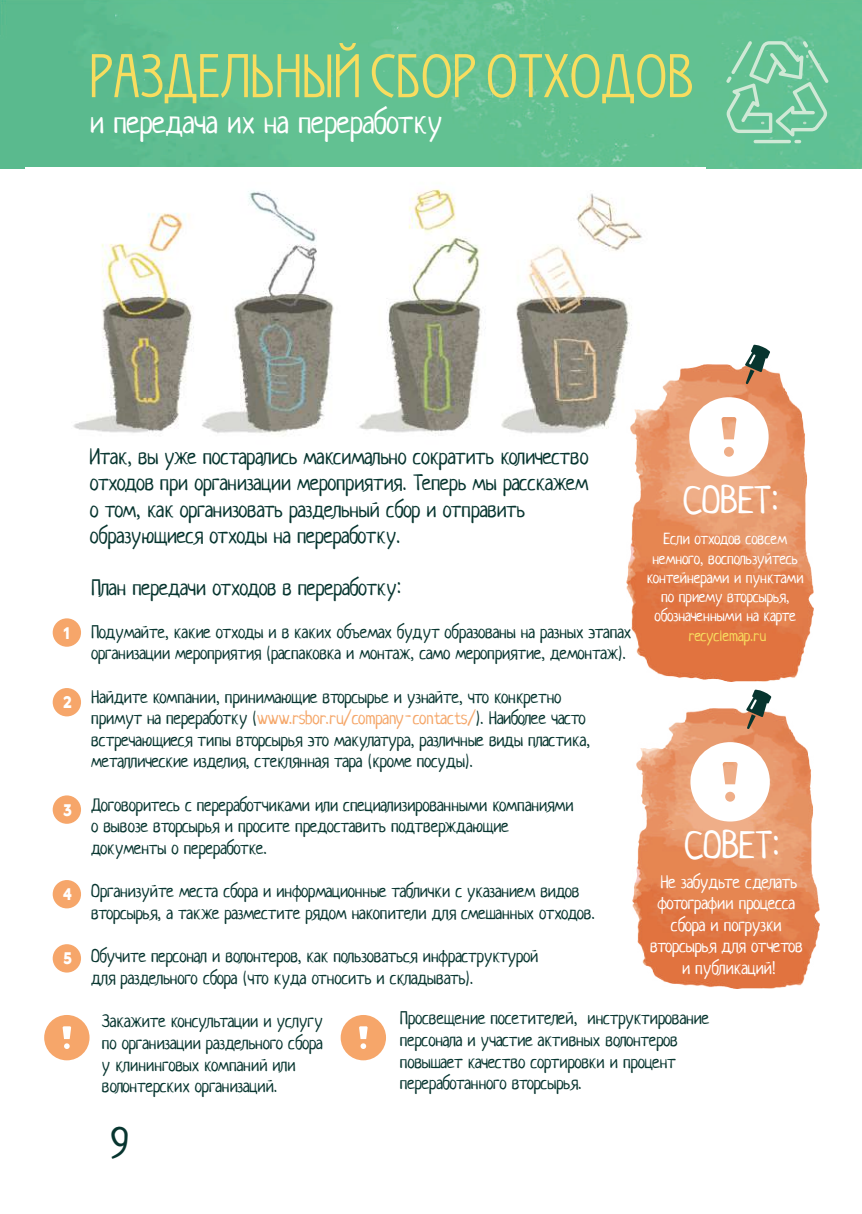
<style>
.page{position:relative;width:862px;height:1214px;background:#fff}
.page>*{position:absolute;margin:0;border:0;box-sizing:border-box;transform-origin:0 0}
.t1{font:64px "Izis One";color:#f8dd5f}
.t2{font:44px "Neucha";color:#07352f}
.t3{font:38px "Neucha";color:#fff}
.t4{font:32px "Neucha";color:#fff}
.t5{font:22px/26.4px "Neucha";color:#07352f}
.t6{font:22px "Neucha";letter-spacing:-.02em;color:#07352f}
.t7{font:18px/21.6px "Neucha";color:#07352f}
.t8{font:18px/21.6px "Neucha";color:#fff;text-align:center}
.t9{font:900 16.4px "Gerbera";color:#fff}
.t10{font:16px/19.2px "Neucha";color:#fff;text-align:center}
.t11{font:16px "Neucha";color:#f8dd5f}
.s1{color:#f5a76a}
</style>
<div class="page">
<div style="left:0;top:0;width:862px;height:168px;background:#62c192"></div>
<img style="left:633px;top:708px;width:186px;height:280px">
<img style="left:25px;top:167px;width:680px;height:268px">
<svg style="left:690px;top:742px;width:80px;height:79px"></svg>
<svg style="left:746px;top:689px;width:25px;height:40px"></svg>
<div style="left:53px;top:618px;width:28px;height:28px;background:#f6a66a;border-radius:50%"></div>
<div style="left:53px;top:688px;width:28px;height:28px;background:#f6a66a;border-radius:50%"></div>
<div style="left:53px;top:795px;width:28px;height:28px;background:#f6a66a;border-radius:50%"></div>
<div style="left:53px;top:879px;width:28px;height:29px;background:#f6a66a;border-radius:50%"></div>
<div style="left:53px;top:944px;width:28px;height:28px;background:#f6a66a;border-radius:50%"></div>
<svg style="left:44px;top:1015px;width:46px;height:45px"></svg>
<svg style="left:341px;top:1015px;width:45px;height:45px"></svg>
<svg style="left:726px;top:41px;width:102px;height:102px;background:#79c9a1"></svg>
<img style="left:627px;top:365px;width:186px;height:316px">
<svg style="left:689px;top:397px;width:79px;height:79px"></svg>
<svg style="left:745px;top:344px;width:25px;height:40px"></svg>
<h1 class="t1" style="left:90px;top:42px;width:606px">РАЗДЕЛЬНЫЙ СБОР ОТХОДОВ</h1>
<h3 class="t4" style="left:90px;top:103px;width:354px">и передача их на переработку</h3>
<p class="t9" style="left:63px;top:621px;width:9px">1</p>
<p class="t9" style="left:63px;top:691px;width:10px">2</p>
<p class="t9" style="left:63px;top:798px;width:11px">3</p>
<p class="t9" style="left:63px;top:882px;width:10px">4</p>
<p class="t9" style="left:63px;top:947px;width:11px">5</p>
<p class="t5" style="left:90px;top:443px;width:500px">Итак, вы уже постарались максимально сократить количество отходов при организации мероприятия. Теперь мы расскажем о том, как организовать раздельный сбор и отправить образующиеся отходы на переработку.</p>
<p class="t6" style="left:91px;top:574px;width:312px">План передачи отходов в переработку:</p>
<p class="t7" style="left:91px;top:621px;width:541px">Подумайте, какие отходы и в каких объемах будут образованы на разных этапах организации мероприятия (распаковка и монтаж, само мероприятие, демонтаж).</p>
<p class="t7" style="left:91px;top:686px;width:500px">Найдите компании, принимающие вторсырье и узнайте, что конкретно примут на переработку (<span class="s1">www.rsbor.ru/company-contacts/</span>). Наиболее часто встречающиеся типы вторсырья это макулатура, различные виды пластика, металлические изделия, стеклянная тара (кроме посуды).</p>
<p class="t7" style="left:91px;top:794px;width:484px">Договоритесь с переработчиками или специализированными компаниями о вывозе вторсырья и просите предоставить подтверждающие документы о переработке.</p>
<p class="t7" style="left:91px;top:880px;width:505px">Организуйте места сбора и информационные таблички с указанием видов вторсырья, а также разместите рядом накопители для смешанных отходов.</p>
<p class="t7" style="left:91px;top:945px;width:448px">Обучите персонал и волонтеров, как пользоваться инфраструктурой для раздельного сбора (что куда относить и складывать).</p>
<h3 class="t3" style="left:683px;top:477px;width:97px">СОВЕТ:</h3>
<p class="t10" style="left:647px;top:529px;width:158px">Если отходов совсем немного, воспользуйтесь контейнерами и пунктами по приему вторсырья, обозначенными на карте</p>
<p class="t11" style="left:689px;top:625px;width:79px">recyclemap.ru</p>
<h3 class="t3" style="left:685px;top:822px;width:97px">СОВЕТ:</h3>
<p class="t8" style="left:650px;top:870px;width:154px">Не забудьте сделать фотографии процесса сбора и погрузки вторсырья для отчетов и публикаций!</p>
<p class="t7" style="left:102px;top:1010px;width:222px">Закажите консультации и услугу по организации раздельного сбора у клининговых компаний или волонтерских организаций.</p>
<h2 class="t2" style="left:110px;top:1116px;width:21px">9</h2>
<p class="t7" style="left:400px;top:1007px;width:311px">Просвещение посетителей, инструктирование персонала и участие активных волонтеров повышает качество сортировки и процент переработанного вторсырья.</p>
</div>
